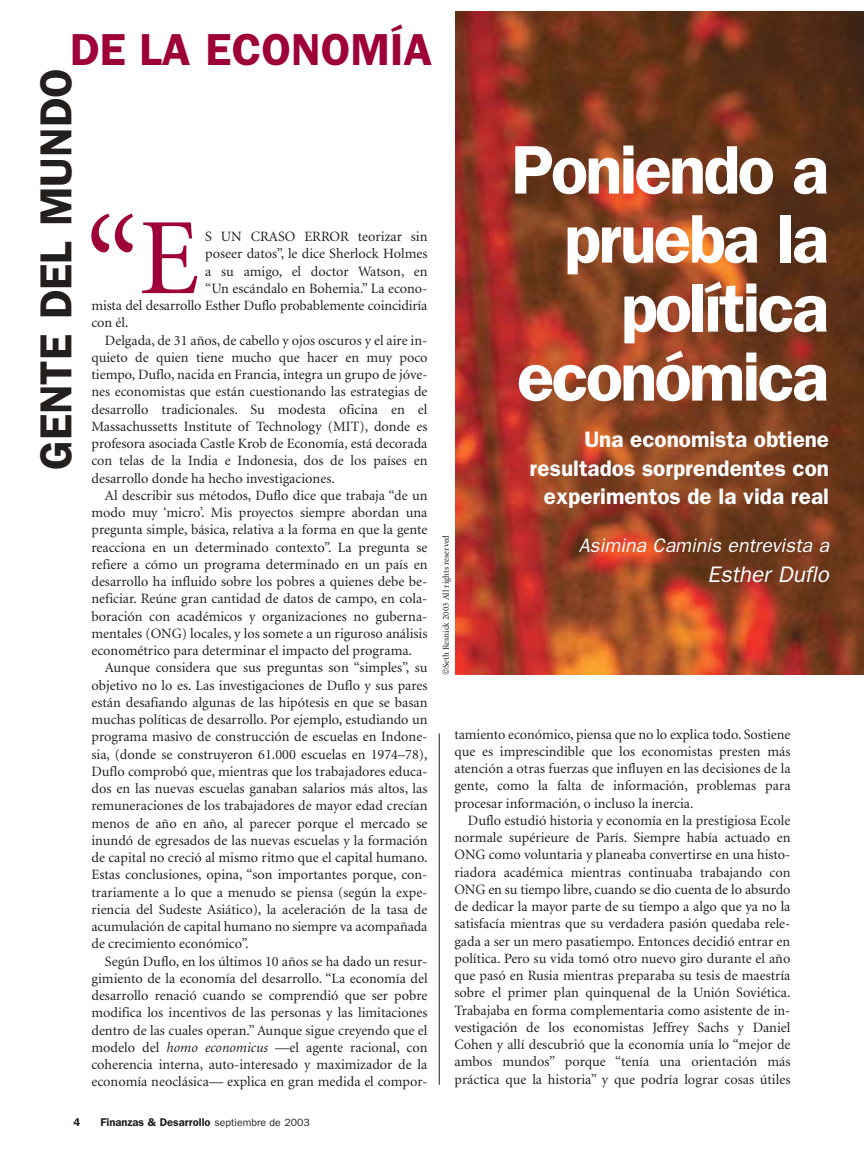
<style>
.page{position:relative;width:864px;height:1164px;background:#fff}
.page>*{position:absolute;margin:0;border:0;box-sizing:border-box;transform-origin:0 0}
.t1{font:156.3px "Minion";color:#9e0038;scale:.8 1}
.t2{font:600 69px/69px "Franklin Gothic";letter-spacing:-.04em;color:#fff;text-align:right}
.t3{font:600 45px "Franklin Gothic";color:#231f1f}
.t4{font:600 45px "Franklin Gothic";color:#9e0038}
.t5{font:600 22.5px/28.5px "Franklin Gothic";color:#fff;text-align:right}
.t6{font:italic 22.5px "Franklin Gothic";color:#fff}
.t7{font:italic 19.5px "Franklin Gothic";color:#fff}
.t8{font:14.25px/17.2px "Minion";color:#231f1f;text-align:justify}
.t9{font:600 11.25px "Franklin Gothic";color:#231f1f}
.t10{font:9px "Minion";color:#231f1f}
.s1{font-style:italic}
.s2{font-weight:400;font-size:10.5px}
</style>
<div class="page">
<hr style="left:439px;top:734px;width:1px;height:351px;background:#231f1f">
<img style="left:455px;top:11px;width:409px;height:664px">
<h3 class="t4" style="left:70px;top:34px;width:364px">DE LA ECONOMÍA</h3>
<h3 class="t3" style="left:40px;top:470px;width:404px;rotate:-90deg">GENTE DEL MUNDO</h3>
<h1 class="t1" style="left:85px;top:215px;width:144px">“<sup>E</sup></h1>
<p class="t8" style="left:205px;top:229px;width:224px">S UN CRASO ERROR teorizar sin</p>
<p class="t8" style="left:205px;top:246px;width:224px">poseer datos”, le dice Sherlock Holmes</p>
<p class="t8" style="left:205px;top:264px;width:224px">a su amigo, el doctor Watson, en</p>
<p class="t8" style="left:205px;top:281px;width:224px">“Un escándalo en Bohemia.” La econo-</p>
<p class="t8" style="left:91px;top:298px;width:338px">mista del desarrollo Esther Duflo probablemente coincidiría</p>
<p class="t8" style="left:91px;top:315px;width:39px">con él.</p>
<p class="t8" style="left:105px;top:333px;width:324px">Delgada, de 31 años, de cabello y ojos oscuros y el aire in-</p>
<p class="t8" style="left:91px;top:350px;width:338px">quieto de quien tiene mucho que hacer en muy poco</p>
<p class="t8" style="left:91px;top:367px;width:338px">tiempo, Duflo, nacida en Francia, integra un grupo de jóve-</p>
<p class="t8" style="left:91px;top:384px;width:338px">nes economistas que están cuestionando las estrategias de</p>
<p class="t8" style="left:91px;top:402px;width:337px">desarrollo tradicionales. Su modesta oficina en el</p>
<p class="t8" style="left:91px;top:419px;width:337px">Massachussetts Institute of Technology (MIT), donde es</p>
<p class="t8" style="left:91px;top:436px;width:337px">profesora asociada Castle Krob de Economía, está decorada</p>
<p class="t8" style="left:91px;top:453px;width:338px">con telas de la India e Indonesia, dos de los países en</p>
<p class="t8" style="left:91px;top:471px;width:245px">desarrollo donde ha hecho investigaciones.</p>
<p class="t8" style="left:105px;top:488px;width:324px">Al describir sus métodos, Duflo dice que trabaja “de un</p>
<p class="t8" style="left:91px;top:505px;width:337px">modo muy ‘micro’. Mis proyectos siempre abordan una</p>
<p class="t8" style="left:91px;top:522px;width:338px">pregunta simple, básica, relativa a la forma en que la gente</p>
<p class="t8" style="left:91px;top:540px;width:338px">reacciona en un determinado contexto”. La pregunta se</p>
<p class="t8" style="left:91px;top:557px;width:338px">refiere a cómo un programa determinado en un país en</p>
<p class="t8" style="left:91px;top:574px;width:337px">desarrollo ha influido sobre los pobres a quienes debe be-</p>
<p class="t8" style="left:91px;top:591px;width:337px">neficiar. Reúne gran cantidad de datos de campo, en cola-</p>
<p class="t8" style="left:91px;top:609px;width:337px">boración con académicos y organizaciones no guberna-</p>
<p class="t8" style="left:91px;top:626px;width:337px">mentales (ONG) locales, y los somete a un riguroso análisis</p>
<p class="t8" style="left:91px;top:643px;width:322px">econométrico para determinar el impacto del programa.</p>
<p class="t8" style="left:105px;top:660px;width:324px">Aunque considera que sus preguntas son “simples”, su</p>
<p class="t8" style="left:91px;top:678px;width:338px">objetivo no lo es. Las investigaciones de Duflo y sus pares</p>
<p class="t8" style="left:91px;top:695px;width:338px">están desafiando algunas de las hipótesis en que se basan</p>
<p class="t8" style="left:91px;top:712px;width:338px">muchas políticas de desarrollo. Por ejemplo, estudiando un</p>
<p class="t8" style="left:91px;top:729px;width:338px">programa masivo de construcción de escuelas en Indone-</p>
<p class="t8" style="left:91px;top:747px;width:338px">sia, (donde se construyeron 61.000 escuelas en 1974–78),</p>
<p class="t8" style="left:91px;top:764px;width:337px">Duflo comprobó que, mientras que los trabajadores educa-</p>
<p class="t8" style="left:91px;top:781px;width:338px">dos en las nuevas escuelas ganaban salarios más altos, las</p>
<p class="t8" style="left:91px;top:798px;width:337px">remuneraciones de los trabajadores de mayor edad crecían</p>
<p class="t8" style="left:91px;top:816px;width:338px">menos de año en año, al parecer porque el mercado se</p>
<p class="t8" style="left:91px;top:833px;width:338px">inundó de egresados de las nuevas escuelas y la formación</p>
<p class="t8" style="left:91px;top:850px;width:337px">de capital no creció al mismo ritmo que el capital humano.</p>
<p class="t8" style="left:91px;top:867px;width:337px">Estas conclusiones, opina, “son importantes porque, con-</p>
<p class="t8" style="left:91px;top:885px;width:338px">trariamente a lo que a menudo se piensa (según la expe-</p>
<p class="t8" style="left:91px;top:902px;width:337px">riencia del Sudeste Asiático), la aceleración de la tasa de</p>
<p class="t8" style="left:91px;top:919px;width:338px">acumulación de capital humano no siempre va acompañada</p>
<p class="t8" style="left:91px;top:936px;width:159px">de crecimiento económico”.</p>
<p class="t8" style="left:105px;top:954px;width:324px">Según Duflo, en los últimos 10 años se ha dado un resur-</p>
<p class="t8" style="left:91px;top:971px;width:338px">gimiento de la economía del desarrollo. “La economía del</p>
<p class="t8" style="left:91px;top:988px;width:338px">desarrollo renació cuando se comprendió que ser pobre</p>
<p class="t8" style="left:91px;top:1005px;width:338px">modifica los incentivos de las personas y las limitaciones</p>
<p class="t8" style="left:91px;top:1023px;width:338px">dentro de las cuales operan.” Aunque sigue creyendo que el</p>
<p class="t8" style="left:91px;top:1040px;width:338px">modelo del <span class="s1">homo economicus</span> —el agente racional, con</p>
<p class="t8" style="left:91px;top:1057px;width:337px">coherencia interna, auto-interesado y maximizador de la</p>
<p class="t8" style="left:91px;top:1074px;width:337px">economía neoclásica— explica en gran medida el compor-</p>
<p class="t10" style="left:442px;top:668px;width:135px;rotate:-90deg">Seth Resnick 2003 All rights reserved</p>
<h2 class="t2" style="left:511px;top:141px;width:320px">Poniendo a prueba la política económica</h2>
<h3 class="t5" style="left:530px;top:427px;width:301px">Una economista obtiene resultados sorprendentes con experimentos de la vida real</h3>
<h3 class="t7" style="left:579px;top:539px;width:252px">Asimina Caminis entrevista a</h3>
<h3 class="t6" style="left:707px;top:567px;width:123px">Esther Duflo</h3>
<p class="t8" style="left:454px;top:727px;width:338px">tamiento económico, piensa que no lo explica todo. Sostiene que es imprescindible que los economistas presten más atención a otras fuerzas que influyen en las decisiones de la gente, como la falta de información, problemas para procesar información, o incluso la inercia.</p>
<p class="t8" style="left:454px;top:813px;width:338px;text-indent:14px">Duflo estudió historia y economía en la prestigiosa Ecole normale supérieure de París. Siempre había actuado en ONG como voluntaria y planeaba convertirse en una histo&shy;riadora académica mientras continuaba trabajando con ONG en su tiempo libre, cuando se dio cuenta de lo absurdo de dedicar la mayor parte de su tiempo a algo que ya no la satisfacía mientras que su verdadera pasión quedaba rele&shy;gada a ser un mero pasatiempo. Entonces decidió entrar en política. Pero su vida tomó otro nuevo giro durante el año que pasó en Rusia mientras preparaba su tesis de maestría sobre el primer plan quinquenal de la Unión Soviética.<br>Trabajaba en forma complementaria como asistente de in&shy;vestigación de los economistas Jeffrey Sachs y Daniel Cohen y allí descubrió que la economía unía lo “mejor de ambos mundos” porque “tenía una orientación más práctica que la historia” y que podría lograr cosas útiles</p>
<p class="t9" style="left:74px;top:1118px;width:8px">4</p>
<p class="t9" style="left:100px;top:1118px;width:211px">Finanzas &amp; Desarrollo <span class="s2">septiembre de 2003</span></p>
</div>
